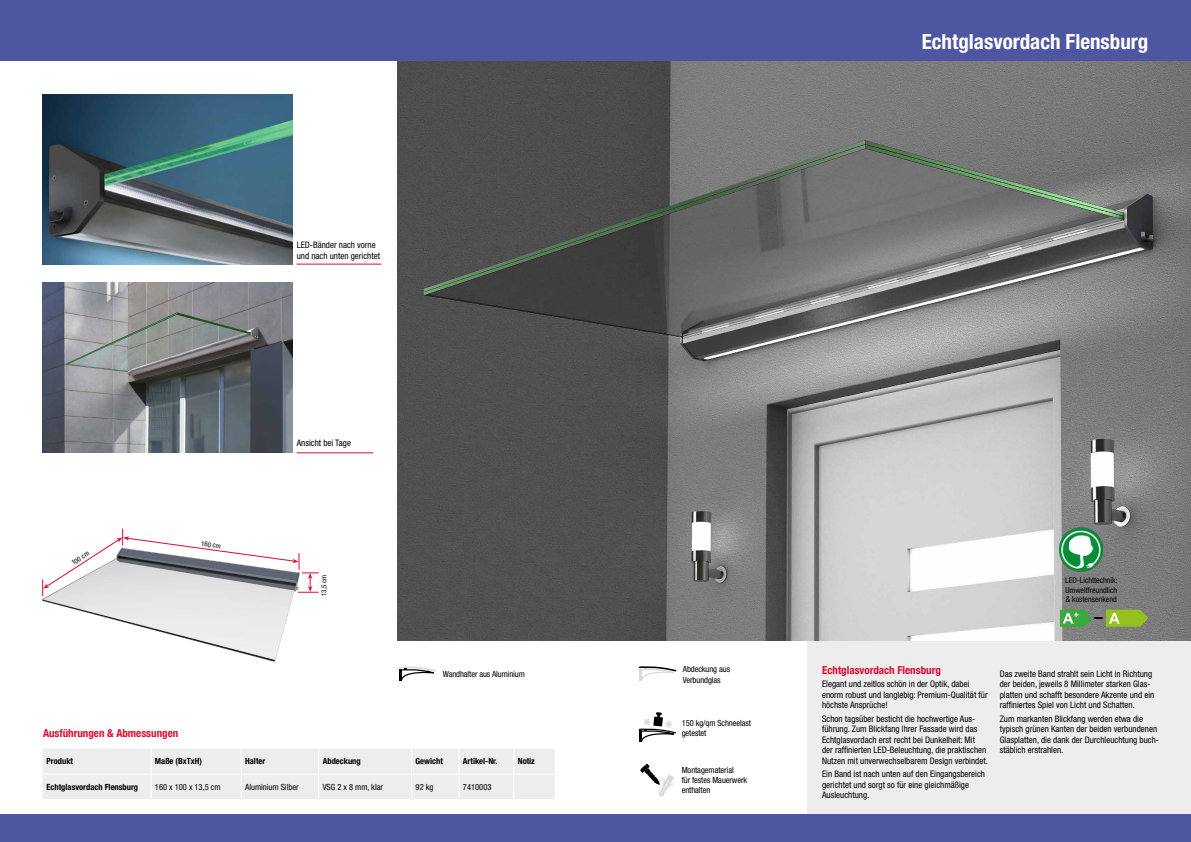
<style>
.page{position:relative;width:1191px;height:842px;background:#fff}
.page>*{position:absolute;margin:0;border:0;box-sizing:border-box;transform-origin:0 0}
.t1{font:700 condensed 21px "Helvetica Neue LT Pro";color:#fff}
.t2{font:700 condensed 11px "Helvetica Neue LT Pro";color:#dd0b2f}
.t3{font:condensed 9px/10.5px "Helvetica Neue LT Pro";color:#000}
.t4{font:condensed 8.5px/10.2px "Helvetica Neue LT Pro";letter-spacing:-.01em;color:#000}
.t5{font:700 condensed 8.5px "Helvetica Neue LT Pro";color:#000}
.t6{font:condensed 8px/9.6px "Helvetica Neue LT Pro";color:#000;text-align:justify}
.t7{font:condensed 7px "Helvetica Neue LT Pro";color:#000}
</style>
<div class="page">
<div style="left:807px;top:591px;width:384px;height:231px;background:#ededed"></div>
<img style="left:398px;top:61px;width:793px;height:580px">
<div style="left:0;top:0;width:596px;height:61px;background:#4e55a1"></div>
<div style="left:595px;top:0;width:596px;height:61px;background:#4e55a1"></div>
<img style="left:42px;top:596px;width:251px;height:66px">
<img style="left:1060px;top:528px;width:42px;height:44px">
<img style="left:43px;top:94px;width:249px;height:170px">
<hr style="left:297px;top:264px;width:84px;height:1px;background:#dd0b2f">
<img style="left:43px;top:282px;width:249px;height:170px">
<hr style="left:297px;top:453px;width:76px;height:1px;background:#dd0b2f">
<svg style="left:42px;top:529px;width:277px;height:67px"></svg>
<div style="left:43px;top:749px;width:511px;height:50px;background:#ededed"></div>
<svg style="left:399px;top:666px;width:37px;height:15px"></svg>
<svg style="left:638px;top:666px;width:39px;height:15px"></svg>
<svg style="left:639px;top:712px;width:37px;height:31px"></svg>
<svg style="left:640px;top:764px;width:34px;height:32px"></svg>
<svg style="left:660px;top:780px;width:9px;height:15px"></svg>
<svg style="left:1060px;top:610px;width:88px;height:17px"></svg>
<div style="left:0;top:814px;width:1191px;height:28px;background:#4e55a1"></div>
<h1 class="t1" style="left:921px;top:29px;width:228px">Echtglasvordach Flensburg</h1>
<p class="t3" style="left:297px;top:239px;width:85px;line-height:10.8px">LED-Bänder nach vorne und nach unten gerichtet</p>
<p class="t7" style="left:70px;top:560px;width:21px;rotate:-33deg">100 cm</p>
<p class="t7" style="left:202px;top:539px;width:21px;rotate:8deg">160 cm</p>
<p class="t3" style="left:297px;top:438px;width:56px">Ansicht bei Tage</p>
<p class="t7" style="left:320px;top:596px;width:23px;rotate:-90deg">13,5 cm</p>
<p class="t4" style="left:443px;top:668px;width:84px">Wandhalter aus Aluminium</p>
<p class="t4" style="left:683px;top:664px;width:49px">Abdeckung aus<br>Verbundglas</p>
<p class="t4" style="left:681px;top:717px;width:71px">150 kg/qm Schneelast getestet</p>
<p class="t4" style="left:681px;top:764px;width:67px">Montagematerial<br>für festes Mauerwerk enthalten</p>
<p class="t2" style="left:43px;top:727px;width:137px">Ausführungen &amp; Abmessungen</p>
<p class="t5" style="left:46px;top:756px;width:28px">Produkt</p>
<p class="t5" style="left:155px;top:756px;width:49px">Maße (BxTxH)</p>
<p class="t5" style="left:245px;top:756px;width:22px">Halter</p>
<p class="t5" style="left:323px;top:756px;width:40px">Abdeckung</p>
<p class="t5" style="left:415px;top:756px;width:29px">Gewicht</p>
<p class="t5" style="left:463px;top:756px;width:36px">Artikel-Nr.</p>
<p class="t5" style="left:518px;top:756px;width:19px">Notiz</p>
<p class="t5" style="left:46px;top:782px;width:93px">Echtglasvordach Flensburg</p>
<p class="t4" style="left:155px;top:782px;width:67px">160 x 100 x 13,5 cm</p>
<p class="t4" style="left:245px;top:782px;width:55px">Aluminium Silber</p>
<p class="t4" style="left:323px;top:782px;width:62px">VSG 2 x 8 mm, klar</p>
<p class="t4" style="left:415px;top:782px;width:19px">92 kg</p>
<p class="t4" style="left:463px;top:782px;width:30px">7410003</p>
<p class="t6" style="left:1065px;top:575px;width:54px">LED-Lichttechnik:<br>Umweltfreundlich &amp; kostensenkend</p>
<p class="t2" style="left:822px;top:664px;width:120px">Echtglasvordach Flensburg</p>
<p class="t3" style="left:822px;top:679px;width:167px">Elegant und zeitlos schön in der Optik, dabei enorm robust und langlebig: Premium-Qualität für höchste Ansprüche!</p>
<p class="t3" style="left:822px;top:713px;width:167px">Schon tagsüber besticht die hochwertige Aus&shy;führung. Zum Blickfang Ihrer Fassade wird das Echtglasvordach erst recht bei Dunkelheit: Mit der raffinierten LED-Beleuchtung, die praktischen Nutzen mit unverwechselbarem Design verbindet.</p>
<p class="t3" style="left:822px;top:768px;width:164px">Ein Band ist nach unten auf den Eingangsbereich gerichtet und sorgt so für eine gleichmäßige<br>Ausleuchtung.</p>
<p class="t3" style="left:999px;top:668px;width:156px">Das zweite Band strahlt sein Licht in Richtung der beiden, jeweils 8 Millimeter starken Glas&shy;platten und schafft besondere Akzente und ein raffiniertes Spiel von Licht und Schatten.</p>
<p class="t3" style="left:999px;top:713px;width:161px">Zum markanten Blickfang werden etwa die typisch grünen Kanten der beiden verbundenen Glasplatten, die dank der Durchleuchtung buch&shy;stäblich erstrahlen.</p>
</div>
